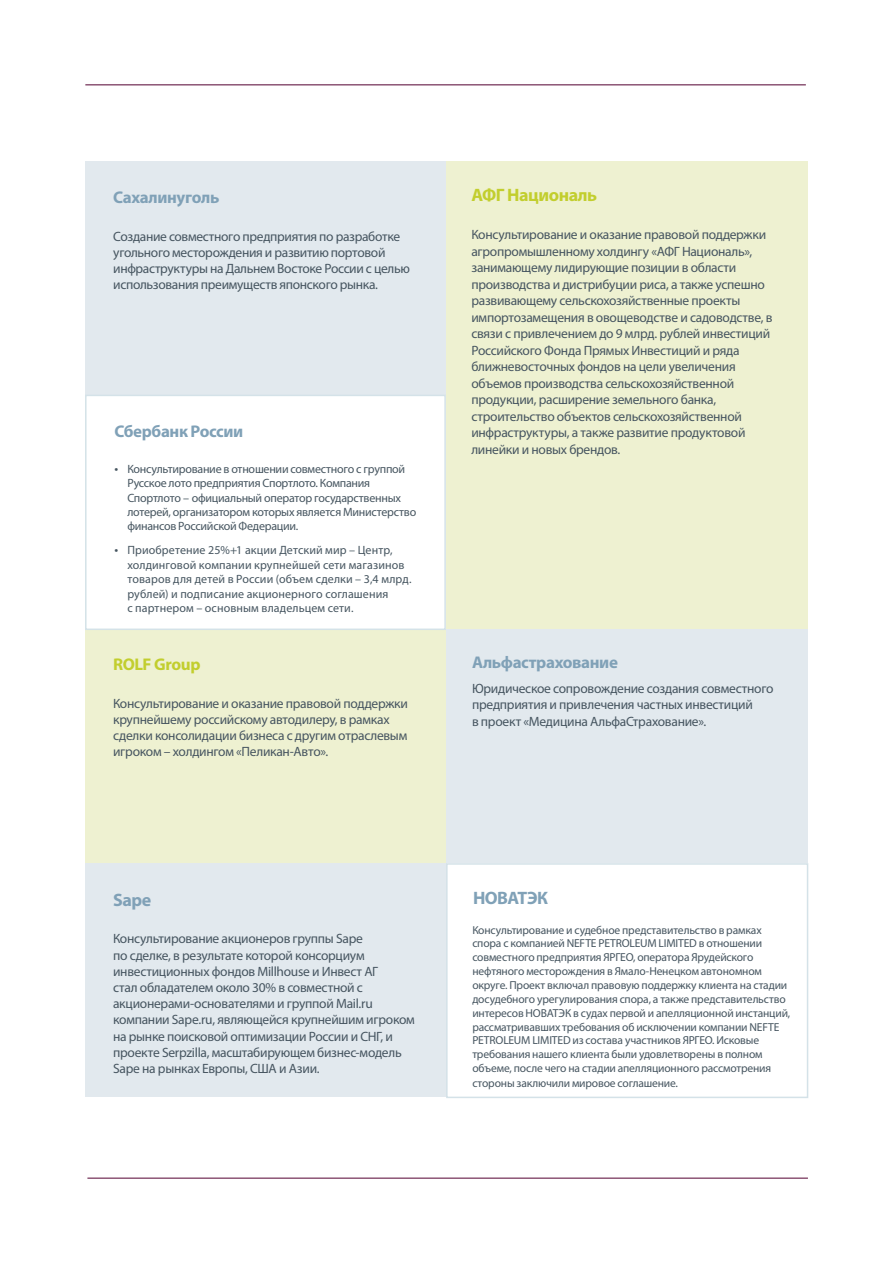
<style>
.page{position:relative;width:893px;height:1263px;background:#fff}
.page>*{position:absolute;margin:0;border:0;box-sizing:border-box;transform-origin:0 0}
.t1{font:700 18px "Myriad Pro";letter-spacing:-.025em;color:#c2ce2e}
.t2{font:700 18px "Myriad Pro";letter-spacing:-.03em;color:#80a1b7}
.t3{font:700 16.95px "Myriad Pro";letter-spacing:-.02em;color:#80a1b7}
.t4{font:700 16.95px "Myriad Pro";letter-spacing:-.025em;color:#c2ce2e}
.t5{font:13.5px/16.2px "Myriad Pro";letter-spacing:-.02em;color:#465560}
.t6{font:12px/14.4px "Myriad Pro";letter-spacing:-.015em;color:#465560}
.t7{font:12px/14.4px "Myriad Pro";letter-spacing:.01em;color:#465560}
.t8{font:11.55px/14px "Myriad Pro";letter-spacing:-.015em;color:#465560}
.s1{font-size:13.5px}
.s2{font-size:12px}
</style>
<div class="page">
<hr style="left:87px;top:1178px;width:721px;height:1px;background:#530031">
<hr style="left:85px;top:85px;width:721px;height:1px;background:#530031">
<div style="left:85px;top:629px;width:361px;height:234px;background:#eef1d1"></div>
<div style="left:85px;top:863px;width:361px;height:234px;background:#e2e9ee"></div>
<div style="left:85px;top:162px;width:362px;height:233px;background:#e2e9ee"></div>
<div style="left:446px;top:629px;width:362px;height:234px;background:#e2e9ee"></div>
<div style="left:446px;top:863px;width:362px;height:235px;border:2px solid #d4e2e8"></div>
<div style="left:446px;top:162px;width:361px;height:467px;background:#eef1d1"></div>
<div style="left:85px;top:395px;width:361px;height:235px;border:2px solid #d4e2e8"></div>
<p class="t3" style="left:113px;top:186px;width:108px">Сахалинуголь</p>
<p class="t5" style="left:113px;top:228px;width:298px">Создание совместного предприятия по разработке угольного месторождения и развитию портовой инфраструктуры на Дальнем Востоке России с целью использования преимуществ японского рынка.</p>
<p class="t3" style="left:115px;top:420px;width:130px">Сбербанк России</p>
<p class="t6" style="left:127px;top:461px;width:290px;text-indent:-13px"><span class="s1">•</span> Консультирование в отношении совместного с группой Русское лото предприятия Спортлото. Компания Спортлото – официальный оператор государственных лотерей, организатором которых является Министерство финансов Российской Федерации.</p>
<p class="t7" style="left:127px;top:543px;width:286px;text-indent:-13px"><span class="s1">•</span> Приобретение 25%+1 акции Детский мир – Центр, холдинговой компании крупнейшей сети магазинов товаров для детей в России (объем сделки – 3,4 млрд. рублей) и подписание акционерного соглашения<br>с партнером – основным владельцем сети.</p>
<p class="t4" style="left:113px;top:653px;width:89px">ROLF Group</p>
<p class="t5" style="left:113px;top:695px;width:296px">Консультирование и оказание правовой поддержки крупнейшему российскому автодилеру, в рамках сделки консолидации бизнеса с другим отраслевым игроком – холдингом «Пеликан-Авто».</p>
<h1 class="t2" style="left:113px;top:888px;width:40px">Sape</h1>
<p class="t5" style="left:113px;top:930px;width:303px">Консультирование акционеров группы Sape<br>по сделке, в результате которой консорциум инвестиционных фондов Millhouse и Инвест АГ<br>стал обладателем около 30% в совместной с акционерами-основателями и группой Mail.ru компании Sape.ru, являющейся крупнейшим игроком на рынке поисковой оптимизации России и СНГ, и проекте Serpzilla, масштабирующем бизнес-модель Sape на рынках Европы, США и Азии.</p>
<h1 class="t1" style="left:471px;top:184px;width:127px">АФГ Националь</h1>
<p class="t5" style="left:471px;top:226px;width:303px">Консультирование и оказание правовой поддержки агропромышленному холдингу «АФГ Националь», занимающему лидирующие позиции в области производства и дистрибуции риса, а также успешно развивающему сельскохозяйственные проекты импортозамещения в овощеводстве и садоводстве, в связи с привлечением до 9 млрд. рублей инвестиций Российского Фонда Прямых Инвестиций и ряда ближневосточных фондов на цели увеличения объемов производства сельскохозяйственной продукции, расширение земельного банка, строительство объектов сельскохозяйственной инфраструктуры, а также развитие продуктовой линейки и новых брендов.</p>
<p class="t3" style="left:472px;top:651px;width:148px">Альфастрахование</p>
<p class="t5" style="left:472px;top:680px;width:303px">Юридическое сопровождение создания совместного предприятия и привлечения частных инвестиций<br>в проект «Медицина АльфаСтрахование».</p>
<h1 class="t2" style="left:473px;top:886px;width:76px">НОВАТЭК</h1>
<p class="t8" style="left:472px;top:922px;width:319px">Консультирование и судебное представительство в рамках спора с компанией NEFTE PETROLEUM LIMITED в отношении совместного предприятия ЯРГЕО, оператора Ярудейского нефтяного месторождения в Ямало-Ненецком автономном округе. Проект включал правовую поддержку клиента на стадии досудебного урегулирования спора, а также представительство интересов НОВАТЭК в судах первой и апелляционной инстанций, рассматривавших требования об исключении компании NEFTE PETROLEUM LIMITED из состава участников ЯРГЕО. Исковые требования нашего клиента были удовлетворены в полном объеме, после чего на стадии апелляционного рассмотрения стороны заключили мировое соглашение<span class="s2">.</span></p>
</div>
